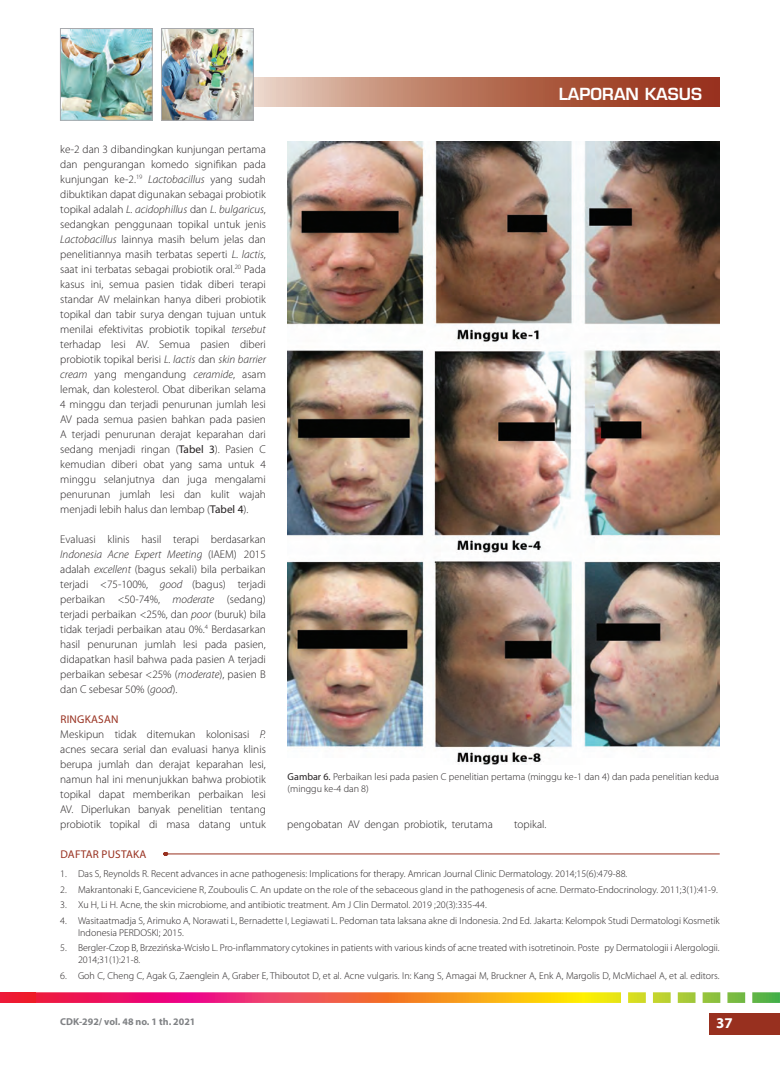
<style>
.page{position:relative;width:780px;height:1088px;background:#fff}
.page>*{position:absolute;margin:0;border:0;box-sizing:border-box;transform-origin:0 0}
.t1{font:600 16.25px "Eurostile LT Std";color:#fff}
.t2{font:700 15px "Myriad Pro";color:#fff}
.MP_default{font:300 11.25px/15px "Myriad Pro";color:#231f20;text-align:justify}
.MP_daftar_pustaka_H1{font:11.25px "Myriad Pro";letter-spacing:.02em;color:#98301f}
.MP_H1___color{font:11.25px "Myriad Pro";letter-spacing:.02em;color:#98301f}
.MP_img_placement{font:300 10px/12px "Myriad Pro";color:#231f20}
.t3{font:700 10px "Myriad Pro";color:#808285}
.s1{font-style:italic}
.s2{font-weight:400}
</style>
<div class="page">
<svg style="left:253px;top:78px;width:466px;height:29px;background:#b9745d"></svg>
<img style="left:163px;top:30px;width:88px;height:88px">
<div style="left:161px;top:28px;width:92px;height:92px;border:1px solid #a8a9ad"></div>
<img style="left:62px;top:30px;width:88px;height:88px">
<div style="left:60px;top:28px;width:92px;height:92px;border:1px solid #a8a9ad"></div>
<div style="left:709px;top:1013px;width:71px;height:21px;background:#98301f"></div>
<svg style="left:36px;top:992px;width:744px;height:11px;background:#e48050"></svg>
<div style="left:0;top:992px;width:36px;height:11px;background:#ee1a2f"></div>
<hr style="left:163px;top:853px;width:556px;height:1px;background:#98301f">
<img style="left:287px;top:142px;width:432px;height:622px">
<p class="MP_default" style="left:60px;top:142px;width:207px">ke-2 dan 3 dibandingkan kunjungan pertama dan pengurangan komedo signifikan pada kunjungan ke-2.<sup>19</sup> <span class="s1">Lactobacillus</span> yang sudah dibuktikan dapat digunakan sebagai probiotik topikal adalah <span class="s1">L. acidophillus</span> dan <span class="s1">L. bulgaricus</span>, sedangkan penggunaan topikal untuk jenis <span class="s1">Lactobacillus</span> lainnya masih belum jelas dan penelitiannya masih terbatas seperti <span class="s1">L. lactis</span>, saat ini terbatas sebagai probiotik oral.<sup>20</sup> Pada kasus ini, semua pasien tidak diberi terapi standar AV melainkan hanya diberi probiotik topikal dan tabir surya dengan tujuan untuk menilai efektivitas probiotik topikal <span class="s1">tersebut </span>terhadap lesi AV. Semua pasien diberi probiotik topikal berisi <span class="s1">L. lactis</span> dan <span class="s1">skin barrier cream</span> yang mengandung <span class="s1">ceramide</span>, asam lemak, dan kolesterol. Obat diberikan selama 4 minggu dan terjadi penurunan jumlah lesi AV pada semua pasien bahkan pada pasien A terjadi penurunan derajat keparahan dari sedang menjadi ringan (<span class="s2">Tabel 3</span>). Pasien C kemudian diberi obat yang sama untuk 4 minggu selanjutnya dan juga mengalami penurunan jumlah lesi dan kulit wajah menjadi lebih halus dan lembap (<span class="s2">Tabel 4</span>).</p>
<p class="MP_default" style="left:60px;top:532px;width:207px">Evaluasi klinis hasil terapi berdasarkan <span class="s1">Indonesia Acne Expert Meeting</span> (IAEM) 2015 adalah <span class="s1">excellent</span> (bagus sekali) bila perbaikan terjadi &lt;75-100%, <span class="s1">good</span> (bagus) terjadi perbaikan &lt;50-74%, <span class="s1">moderate</span> (sedang) terjadi perbaikan &lt;25%, dan <span class="s1">poor</span> (buruk) bila tidak terjadi perbaikan atau 0%.<sup>4</sup> Berdasarkan hasil penurunan jumlah lesi pada pasien, didapatkan hasil bahwa pada pasien A terjadi perbaikan sebesar &lt;25% (<span class="s1">moderate</span>), pasien B dan C sebesar 50% (<span class="s1">good</span>).</p>
<p class="MP_H1___color" style="left:60px;top:712px;width:60px">RINGKASAN</p>
<p class="MP_default" style="left:60px;top:727px;width:207px">Meskipun tidak ditemukan kolonisasi <span class="s1">P. </span>acnes secara serial dan evaluasi hanya klinis berupa jumlah dan derajat keparahan lesi, namun hal ini menunjukkan bahwa probiotik topikal dapat memberikan perbaikan lesi AV. Diperlukan banyak penelitian tentang probiotik topikal di masa datang untuk</p>
<h1 class="t1" style="left:558px;top:84px;width:145px">LAPORAN KASUS</h1>
<p class="MP_img_placement" style="left:287px;top:770px;width:433px"><span class="s2">Gambar 6.</span> Perbaikan lesi pada pasien C penelitian pertama (minggu ke-1 dan 4) dan pada penelitian kedua (minggu ke-4 dan 8)</p>
<p class="MP_default" style="left:287px;top:817px;width:207px">pengobatan AV dengan probiotik, terutama</p>
<p class="MP_default" style="left:514px;top:817px;width:34px">topikal.</p>
<p class="MP_daftar_pustaka_H1" style="left:60px;top:847px;width:88px">DAFTAR PUSTAKA</p>
<p class="MP_img_placement" style="left:60px;top:868px;width:568px">1. Das S, Reynolds R. Recent advances in acne pathogenesis: Implications for therapy. Amrican Journal Clinic Dermatology. 2014;15(6):479-88.</p>
<p class="MP_img_placement" style="left:60px;top:883px;width:659px">2. Makrantonaki E, Ganceviciene R, Zouboulis C. An update on the role of the sebaceous gland in the pathogenesis of acne. Dermato-Endocrinology. 2011;3(1):41-9.</p>
<p class="MP_img_placement" style="left:60px;top:899px;width:428px">3. Xu H, Li H. Acne, the skin microbiome, and antibiotic treatment. Am J Clin Dermatol. 2019 ;20(3):335-44.</p>
<p class="MP_img_placement" style="left:78px;top:914px;width:643px;text-indent:-18px">4. Wasitaatmadja S, Arimuko A, Norawati L, Bernadette I, Legiawati L. Pedoman tata laksana akne di Indonesia. 2nd Ed. Jakarta: Kelompok Studi Dermatologi Kosmetik<br>Indonesia PERDOSKI; 2015.</p>
<p class="MP_img_placement" style="left:78px;top:942px;width:643px;text-indent:-18px">5. Bergler-Czop B, Brzezińska-Wcisło L. Pro-inflammatory cytokines in patients with various kinds of acne treated with isotretinoin. Poste py Dermatologii i Alergologii.<br>2014;31(1):21-8.</p>
<p class="MP_img_placement" style="left:60px;top:969px;width:660px">6. Goh C, Cheng C, Agak G, Zaenglein A, Graber E, Thiboutot D, et al. Acne vulgaris. In: Kang S, Amagai M, Bruckner A, Enk A, Margolis D, McMichael A, et al. editors.</p>
<p class="t3" style="left:60px;top:1015px;width:137px">CDK-292/ vol. 48 no. 1 th. 2021</p>
<h2 class="t2" style="left:716px;top:1013px;width:18px">37</h2>
</div>
